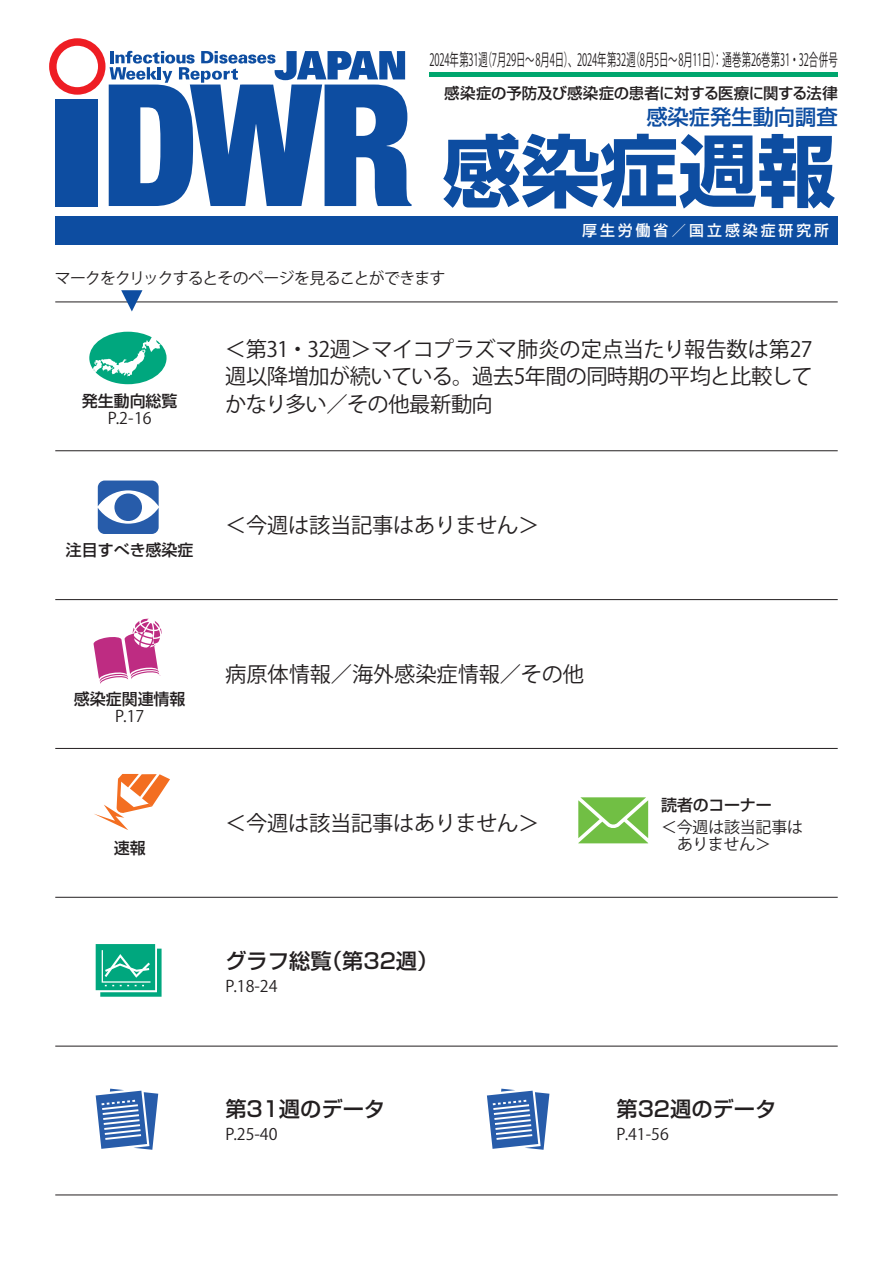
<style>
.page{position:relative;width:893px;height:1263px;background:#fff}
.page>*{position:absolute;margin:0;border:0;box-sizing:border-box;transform-origin:0 0}
.t1{font:700 78.6px "Shin Go Pro";color:#0d4da1}
.t2{font:21.3px/27.6px "Koz Go Pro";letter-spacing:-.02em;color:#231f20}
.t3{font:500 21.3px "Shin Go Pro";color:#231f20}
.t4{font:500 21.3px "Shin Go Pro";color:#0d4da1}
.t5{font:16.95px "Koz Go Pro";letter-spacing:-.01em;color:#231f20;scale:.55 1}
.t6{font:15.9px "Koz Go Pro";letter-spacing:-.035em;color:#231f20}
.t7{font:500 15.9px "Shin Go Pro";color:#231f20}
.t8{font:15.9px "Koz Go Pro";letter-spacing:-.055em;color:#231f20}
.t9{font:15.9px/17px "Koz Go Pro";letter-spacing:-.015em;color:#231f20}
.t10{font:500 15.45px "Shin Go Pro";letter-spacing:-.025em;color:#231f20}
.t11{font:500 14.85px "Shin Go Pro";letter-spacing:.2em;color:#fff}
</style>
<div class="page">
<svg style="left:49px;top:38px;width:363px;height:168px"></svg>
<div style="left:55px;top:216px;width:783px;height:28px;background:#0d4da1"></div>
<div style="left:429px;top:72px;width:409px;height:5px;background:#00a66e"></div>
<hr style="left:55px;top:301px;width:783px;height:1px;background:#231f20">
<hr style="left:55px;top:450px;width:783px;height:1px;background:#231f20">
<hr style="left:55px;top:599px;width:783px;height:1px;background:#231f20">
<hr style="left:55px;top:748px;width:783px;height:1px;background:#231f20">
<hr style="left:55px;top:897px;width:783px;height:1px;background:#231f20">
<hr style="left:55px;top:1046px;width:783px;height:1px;background:#231f20">
<hr style="left:55px;top:1194px;width:783px;height:1px;background:#231f20">
<svg style="left:121px;top:290px;width:21px;height:21px"></svg>
<svg style="left:89px;top:332px;width:78px;height:52px"></svg>
<svg style="left:98px;top:480px;width:61px;height:54px"></svg>
<div style="left:114px;top:493px;width:28px;height:28px;background:#275caa;border-radius:50%"></div>
<svg style="left:93px;top:618px;width:69px;height:66px"></svg>
<svg style="left:578px;top:797px;width:70px;height:46px;background:#8aca65"></svg>
<svg style="left:94px;top:774px;width:76px;height:56px"></svg>
<svg style="left:96px;top:944px;width:66px;height:53px;background:#2eb695"></svg>
<svg style="left:96px;top:1089px;width:62px;height:61px"></svg>
<svg style="left:487px;top:1089px;width:62px;height:61px"></svg>
<p class="t5" style="left:429px;top:49px;width:744px">2024年第31週（7月29日〜8月4日）、2024年第32週（8月5日〜8月11日）：通巻第26巻第31・32合併号</p>
<p class="t10" style="left:444px;top:80px;width:395px">感染症の予防及び感染症の患者に対する医療に関する法律</p>
<p class="t4" style="left:646px;top:99px;width:193px">感染症発生動向調査</p>
<h1 class="t1" style="left:442px;top:109px;width:395px">感染症週報</h1>
<p class="t11" style="left:582px;top:218px;width:249px">厚生労働省／国立感染症研究所</p>
<p class="t8" style="left:55px;top:268px;width:392px">マークをクリックするとそのページを見ることができます</p>
<p class="t2" style="left:225px;top:336px;width:589px">＜第31・32週＞マイコプラズマ肺炎の定点当たり報告数は第27週以降増加が続いている。過去5年間の同時期の平均と比較して</p>
<p class="t7" style="left:82px;top:388px;width:97px">発生動向総覧</p>
<p class="t2" style="left:225px;top:391px;width:269px">かなり多い／その他最新動向</p>
<p class="t6" style="left:108px;top:408px;width:46px">P.2-16</p>
<p class="t7" style="left:66px;top:537px;width:129px">注目すべき感染症</p>
<p class="t2" style="left:225px;top:512px;width:316px">＜今週は該当記事はありません＞</p>
<p class="t7" style="left:74px;top:686px;width:113px">感染症関連情報</p>
<p class="t6" style="left:115px;top:706px;width:31px">P.17</p>
<p class="t7" style="left:114px;top:835px;width:33px">速報</p>
<p class="t2" style="left:225px;top:661px;width:360px">病原体情報／海外感染症情報／その他</p>
<p class="t2" style="left:225px;top:810px;width:316px">＜今週は該当記事はありません＞</p>
<p class="t3" style="left:225px;top:943px;width:214px">グラフ総覧（第32週）</p>
<p class="t6" style="left:225px;top:975px;width:54px">P.18-24</p>
<p class="t7" style="left:661px;top:792px;width:112px">読者のコーナー</p>
<p class="t9" style="left:677px;top:819px;width:128px;text-indent:-16px">＜今週は該当記事はありません＞</p>
<p class="t3" style="left:225px;top:1092px;width:161px">第31週のデータ</p>
<p class="t6" style="left:225px;top:1124px;width:54px">P.25-40</p>
<p class="t3" style="left:617px;top:1092px;width:161px">第32週のデータ</p>
<p class="t6" style="left:617px;top:1124px;width:54px">P.41-56</p>
</div>
